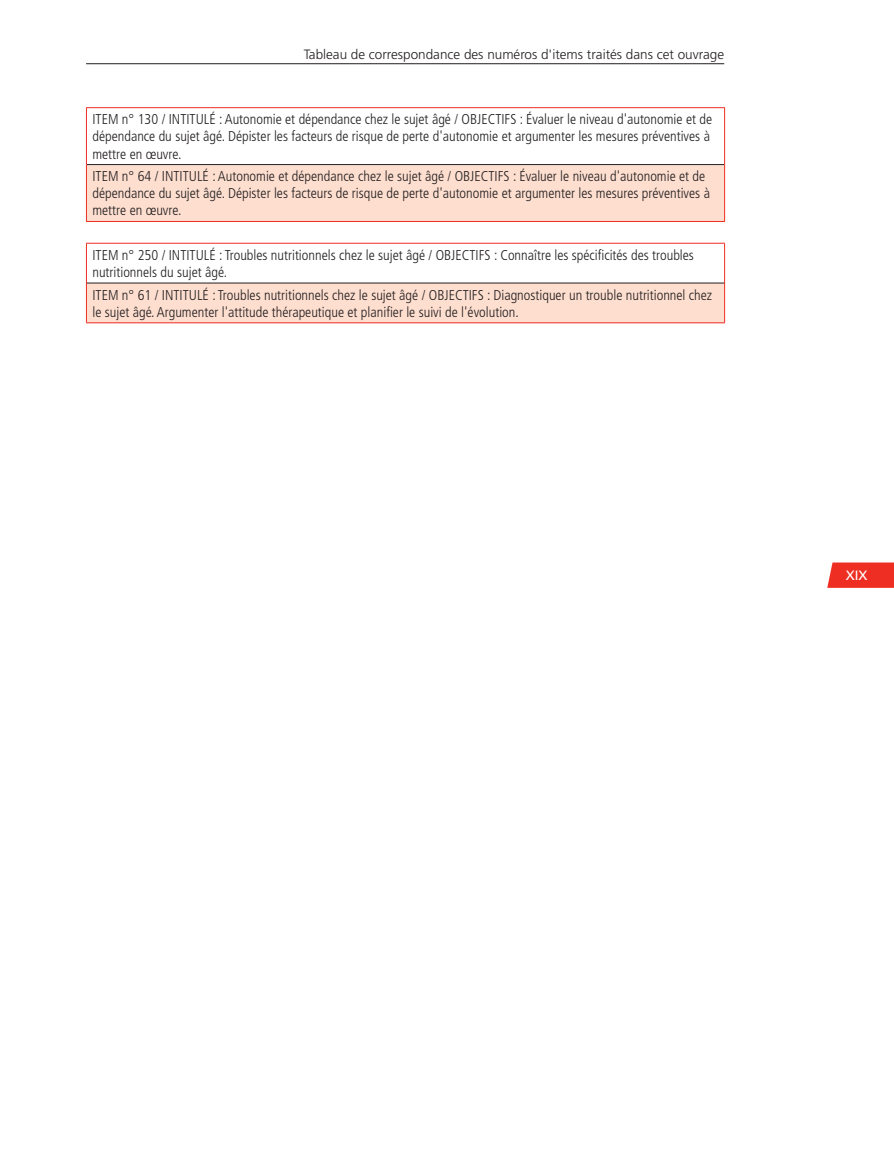
<style>
.page{position:relative;width:894px;height:1149px;background:#fff}
.page>*{position:absolute;margin:0;border:0;box-sizing:border-box;transform-origin:0 0}
.t1{font:300 condensed 14.25px/17.1px "Frutiger LT Std";color:#231f20}
.t2{font:300 13.5px "Frutiger LT Std";color:#231f20}
.t3{font:13.5px "Frutiger LT Std";color:#fff}
</style>
<div class="page">
<svg style="left:827px;top:562px;width:66px;height:26px;background:#ef3c30"></svg>
<hr style="left:86px;top:63px;width:638px;height:1px;background:#231f20">
<div style="left:86px;top:165px;width:638px;height:56px;background:#fddecf"></div>
<hr style="left:86px;top:107px;width:639px;height:1px;background:#ee2e22">
<hr style="left:86px;top:108px;width:1px;height:57px;background:#ee2e22">
<hr style="left:724px;top:108px;width:1px;height:57px;background:#ee2e22">
<hr style="left:86px;top:165px;width:1px;height:56px;background:#ee2e22">
<hr style="left:724px;top:165px;width:1px;height:56px;background:#ee2e22">
<hr style="left:86px;top:221px;width:639px;height:1px;background:#ee2e22">
<hr style="left:87px;top:164px;width:637px;height:1px;background:#231f20">
<div style="left:86px;top:283px;width:638px;height:40px;background:#fddecf"></div>
<hr style="left:86px;top:243px;width:639px;height:1px;background:#ee2e22">
<hr style="left:86px;top:244px;width:1px;height:39px;background:#ee2e22">
<hr style="left:724px;top:244px;width:1px;height:39px;background:#ee2e22">
<hr style="left:86px;top:283px;width:1px;height:39px;background:#ee2e22">
<hr style="left:724px;top:283px;width:1px;height:39px;background:#ee2e22">
<hr style="left:86px;top:322px;width:639px;height:1px;background:#ee2e22">
<hr style="left:87px;top:283px;width:637px;height:1px;background:#231f20">
<p class="t2" style="left:303px;top:47px;width:422px">Tableau de correspondance des numéros d'items traités dans cet ouvrage</p>
<p class="t1" style="left:92px;top:111px;width:621px">ITEM n° 130 / INTITULÉ : Autonomie et dépendance chez le sujet âgé / OBJECTIFS : Évaluer le niveau d'autonomie et de dépendance du sujet âgé. Dépister les facteurs de risque de perte d'autonomie et argumenter les mesures préventives à mettre en œuvre.</p>
<p class="t1" style="left:92px;top:168px;width:619px">ITEM n° 64 / INTITULÉ : Autonomie et dépendance chez le sujet âgé / OBJECTIFS : Évaluer le niveau d'autonomie et de dépendance du sujet âgé. Dépister les facteurs de risque de perte d'autonomie et argumenter les mesures préventives à mettre en œuvre.</p>
<p class="t1" style="left:92px;top:247px;width:603px">ITEM n° 250 / INTITULÉ : Troubles nutritionnels chez le sujet âgé / OBJECTIFS : Connaître les spécificités des troubles nutritionnels du sujet âgé.</p>
<p class="t1" style="left:92px;top:286px;width:621px">ITEM n° 61 / INTITULÉ : Troubles nutritionnels chez le sujet âgé / OBJECTIFS : Diagnostiquer un trouble nutritionnel chez le sujet âgé. Argumenter l'attitude thérapeutique et planifier le suivi de l'évolution.</p>
<p class="t3" style="left:845px;top:567px;width:23px">XIX</p>
</div>
